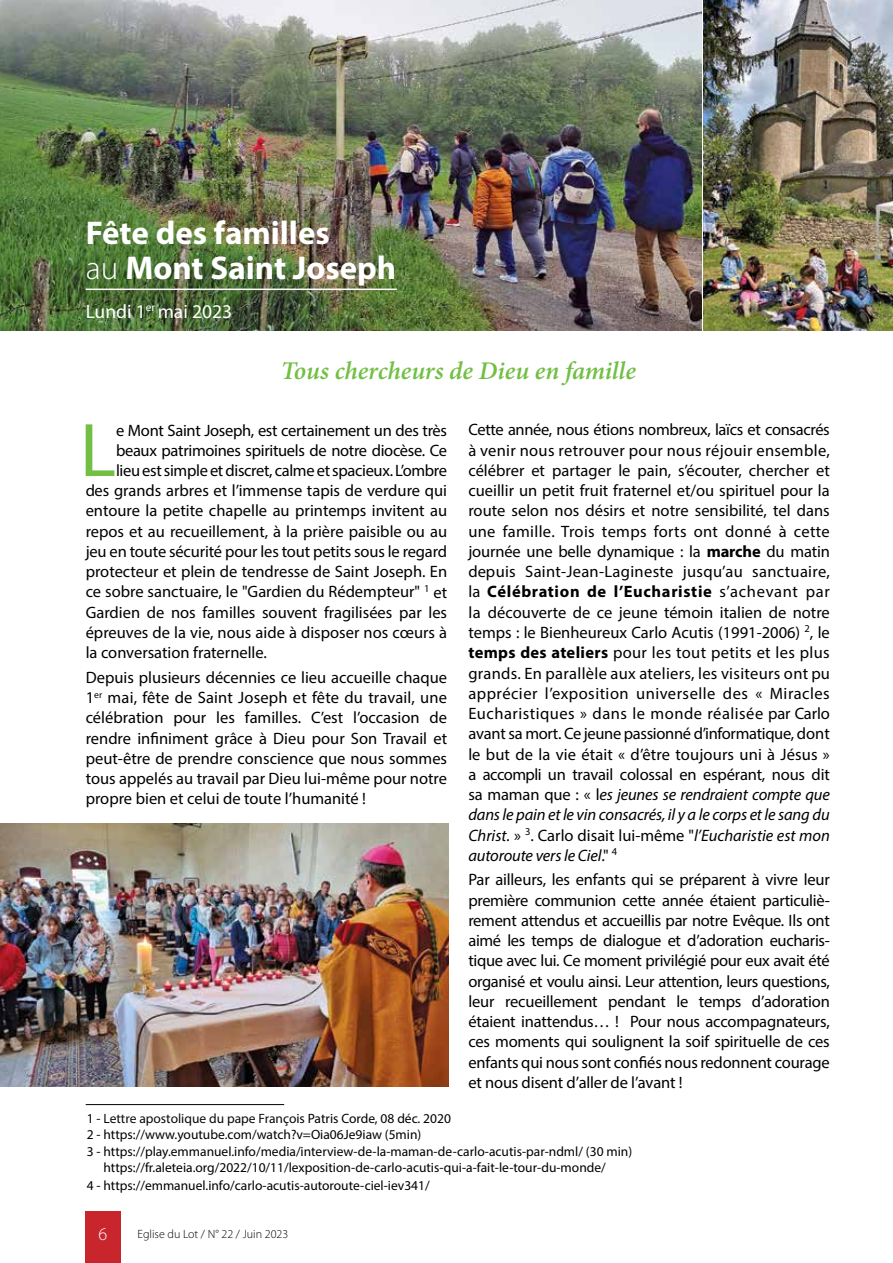
<style>
.page{position:relative;width:893px;height:1263px;background:#fff}
.page>*{position:absolute;margin:0;border:0;box-sizing:border-box;transform-origin:0 0}
.t1{font:76.65px "Myriad Pro";color:#72bf44}
.t2{font:700 33px/34.5px "Myriad Pro";color:#fff}
.t3{font:italic 600 25.5px "Minion Pro";letter-spacing:-.005em;color:#72bf44}
.t4{font:19.5px "Myriad Pro";color:#fff}
.t5{font:300 18px "Myriad Pro";color:#fff}
.t6{font:16.5px/20.2px "Myriad Pro";letter-spacing:-.005em;color:#000;text-align:justify}
.t7{font:13.5px/16.2px "Myriad Pro";color:#000}
.t8{font:300 12px "Myriad Pro";color:#000}
.s1{font-weight:300}
.s2{font-weight:700}
.s3{font-style:italic}
.s4{color:#fff}
</style>
<div class="page">
<img style="left:0;top:0;width:701px;height:330px">
<hr style="left:86px;top:289px;width:311px;height:1px;background:#fff">
<hr style="left:86px;top:1104px;width:198px;height:1px;background:#000">
<img style="left:0;top:824px;width:448px;height:263px">
<img style="left:703px;top:0;width:190px;height:330px">
<div style="left:85px;top:1212px;width:36px;height:51px;background:#c9252c"></div>
<h2 class="t2" style="left:86px;top:215px;width:312px">Fête des familles<br><span class="s1">au</span> Mont Saint Joseph</h2>
<p class="t4" style="left:86px;top:299px;width:148px">Lundi 1<sup>er</sup> mai 2023</p>
<h3 class="t3" style="left:281px;top:353px;width:357px">Tous chercheurs de Dieu en famille</h3>
<h1 class="t1" style="left:80px;top:403px;width:38px">L</h1>
<p class="t6" style="left:116px;top:420px;width:333px">e Mont Saint Joseph, est certainement un des très</p>
<p class="t6" style="left:116px;top:440px;width:333px">beaux patrimoines spirituels de notre diocèse. Ce</p>
<p class="t6" style="left:116px;top:460px;width:333px">lieu est simple et discret, calme et spacieux. L’ombre</p>
<p class="t6" style="left:86px;top:480px;width:363px">des grands arbres et l’immense tapis de verdure qui</p>
<p class="t6" style="left:86px;top:501px;width:363px">entoure la petite chapelle au printemps invitent au</p>
<p class="t6" style="left:86px;top:521px;width:363px">repos et au recueillement, à la prière paisible ou au</p>
<p class="t6" style="left:86px;top:541px;width:363px">jeu en toute sécurité pour les tout petits sous le regard</p>
<p class="t6" style="left:86px;top:561px;width:363px">protecteur et plein de tendresse de Saint Joseph. En</p>
<p class="t6" style="left:86px;top:581px;width:363px">ce sobre sanctuaire, le "Gardien du Rédempteur" <sup>1</sup> et</p>
<p class="t6" style="left:86px;top:602px;width:363px">Gardien de nos familles souvent fragilisées par les</p>
<p class="t6" style="left:86px;top:622px;width:363px">épreuves de la vie, nous aide à disposer nos cœurs à</p>
<p class="t6" style="left:86px;top:642px;width:183px">la conversation fraternelle.</p>
<p class="t6" style="left:86px;top:667px;width:363px">Depuis plusieurs décennies ce lieu accueille chaque 1<sup>er</sup> mai, fête de Saint Joseph et fête du travail, une célébration pour les familles. C’est l’occasion de rendre infiniment grâce à Dieu pour Son Travail et peut-être de prendre conscience que nous sommes tous appelés au travail par Dieu lui-même pour notre propre bien et celui de toute l’humanité !</p>
<p class="t6" style="left:468px;top:420px;width:363px">Cette année, nous étions nombreux, laïcs et consacrés à venir nous retrouver pour nous réjouir ensemble, célébrer et partager le pain, s’écouter, chercher et cueillir un petit fruit fraternel et/ou spirituel pour la route selon nos désirs et notre sensibilité, tel dans une famille. Trois temps forts ont donné à cette journée une belle dynamique : la <span class="s2">marche</span> du matin depuis Saint-Jean-Lagineste jusqu’au sanctuaire, la <span class="s2">Célébration de l’Eucharistie</span> s’achevant par la découverte de ce jeune témoin italien de notre temps : le Bienheureux Carlo Acutis (1991-2006) <sup>2</sup>, le <span class="s2">temps des ateliers</span> pour les tout petits et les plus grands. En parallèle aux ateliers, les visiteurs ont pu apprécier l’exposition universelle des « Miracles Eucharistiques » dans le monde réalisée par Carlo avant sa mort. Ce jeune passionné d’informatique, dont le but de la vie était « d’être toujours uni à Jésus » a accompli un travail colossal en espérant, nous dit sa maman que : « l<span class="s3">es jeunes se rendraient compte que dans le pain et le vin consacrés, il y a le corps et le sang du Christ.</span> » <sup>3</sup>. Carlo disait lui-même "<span class="s3">l’Eucharistie est mon autoroute vers le Ciel</span>." <sup>4</sup></p>
<p class="t6" style="left:468px;top:869px;width:363px">Par ailleurs, les enfants qui se préparent à vivre leur première communion cette année étaient particuliè&shy;rement attendus et accueillis par notre Evêque. Ils ont aimé les temps de dialogue et d’adoration eucharis&shy;tique avec lui. Ce moment privilégié pour eux avait été organisé et voulu ainsi. Leur attention, leurs questions, leur recueillement pendant le temps d’adoration étaient inattendus… ! Pour nous accompagnateurs, ces moments qui soulignent la soif spirituelle de ces enfants qui nous sont confiés nous redonnent courage et nous disent d’aller de l’avant !</p>
<p class="t7" style="left:87px;top:1110px;width:547px">1 - Lettre apostolique du pape François Patris Corde, 08 déc. 2020<br>2 - https://www.youtube.com/watch?v=Oia06Je9iaw (5min)<br>3 - https://play.emmanuel.info/media/interview-de-la-maman-de-carlo-acutis-par-ndml/ (30 min)<br><span class="s4">4 -</span> https://fr.aleteia.org/2022/10/11/lexposition-de-carlo-acutis-qui-a-fait-le-tour-du-monde/</p>
<p class="t7" style="left:87px;top:1177px;width:345px">4 - https://emmanuel.info/carlo-acutis-autoroute-ciel-iev341/</p>
<p class="t5" style="left:99px;top:1223px;width:10px">6</p>
<p class="t8" style="left:137px;top:1226px;width:152px">Eglise du Lot / N° 22 / Juin 2023</p>
</div>
